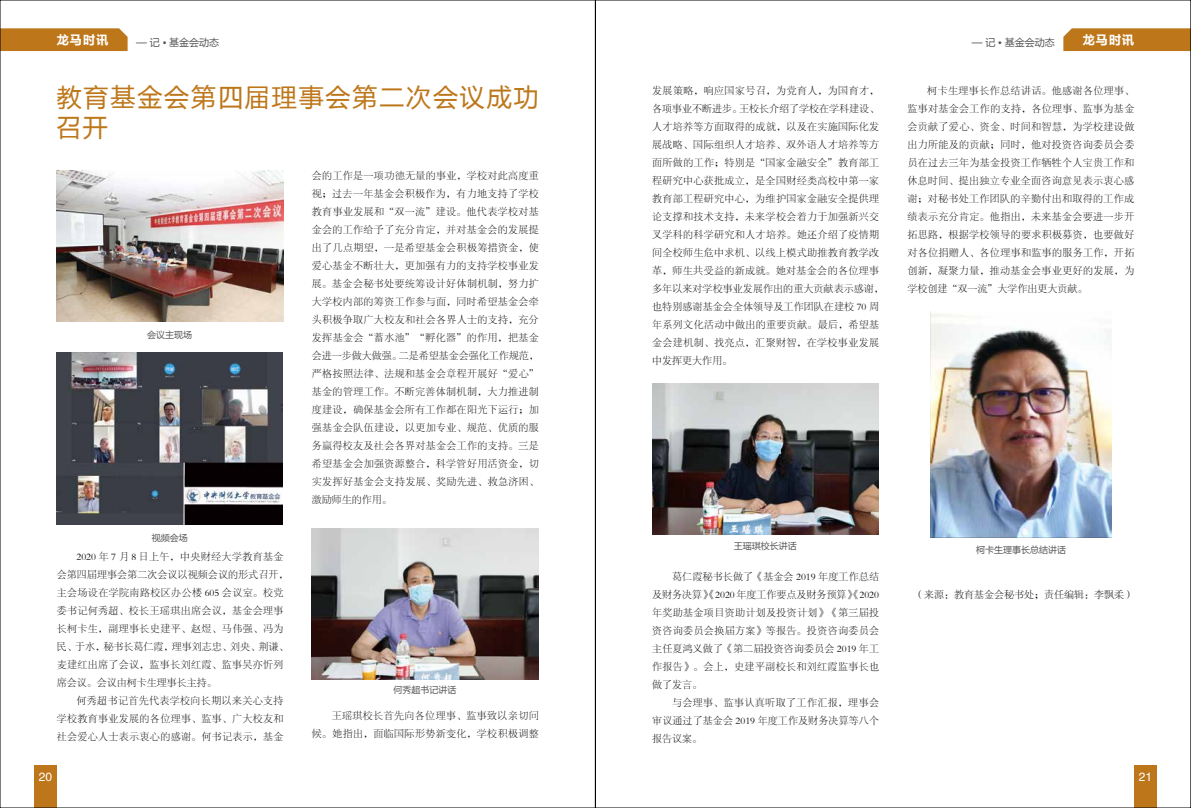
<style>
.page{position:relative;width:1191px;height:808px;background:#fff}
.page>*{position:absolute;margin:0;border:0;box-sizing:border-box;transform-origin:0 0}
.t1{font:25px/30px "Microsoft Ya Hei";letter-spacing:.075em;color:#bd771a}
.t2{font:700 12px "Microsoft Ya Hei";letter-spacing:.1em;color:#fff}
.t3{font:12px "FZHTJW GB1 0";color:#fff}
.t4{font:10px/18px "FZSYJW GB1 0";letter-spacing:.035em;color:#000;text-align:justify}
.t5{font:10px "FZSYJW GB1 0";color:#000}
.t6{font:10px "Microsoft Ya Hei";color:#595757}
.t7{font:9px "Microsoft Ya Hei";color:#595757}
</style>
<div class="page">
<div style="left:1063px;top:28px;width:126px;height:23px;background:#bd771a"></div>
<div style="left:2px;top:28px;width:126px;height:23px;background:#bd771a"></div>
<div style="left:34px;top:765px;width:23px;height:43px;background:#bd771a"></div>
<div style="left:1134px;top:765px;width:23px;height:43px;background:#bd771a"></div>
<img style="left:57px;top:171px;width:226px;height:151px">
<img style="left:57px;top:352px;width:226px;height:173px">
<img style="left:312px;top:528px;width:226px;height:151px">
<img style="left:652px;top:383px;width:226px;height:151px">
<img style="left:931px;top:313px;width:180px;height:225px">
<p class="t2" style="left:57px;top:31px;width:53px">龙马时讯</p>
<p class="t6" style="left:136px;top:35px;width:85px">— 记 • 基金会动态</p>
<p class="t6" style="left:971px;top:35px;width:85px">— 记 • 基金会动态</p>
<p class="t2" style="left:1082px;top:31px;width:53px">龙马时讯</p>
<h1 class="t1" style="left:57px;top:82px;width:483px">教育基金会第四届理事会第二次会议成功召开</h1>
<p class="t4" style="left:312px;top:167px;width:228px">会的工作是一项功德无量的事业，学校对此高度重视；过去一年基金会积极作为，有力地支持了学校教育事业发展和“双一流”建设。他代表学校对基金会的工作给予了充分肯定，并对基金会的发展提出了几点期望，一是希望基金会积极筹措资金，使爱心基金不断壮大，更加强有力的支持学校事业发展。基金会秘书处要统筹设计好体制机制，努力扩大学校内部的筹资工作参与面，同时希望基金会牵头积极争取广大校友和社会各界人士的支持，充分发挥基金会“蓄水池”“孵化器”的作用，把基金会进一步做大做强。二是希望基金会强化工作规范，严格按照法律、法规和基金会章程开展好“爱心”基金的管理工作。不断完善体制机制，大力推进制度建设，确保基金会所有工作都在阳光下运行；加强基金会队伍建设，以更加专业、规范、优质的服务赢得校友及社会各界对基金会工作的支持。三是希望基金会加强资源整合，科学管好用活资金，切实发挥好基金会支持发展、奖励先进、救急济困、激励师生的作用。</p>
<p class="t7" style="left:147px;top:329px;width:46px">会议主现场</p>
<p class="t7" style="left:152px;top:532px;width:37px">视频会场</p>
<p class="t4" style="left:57px;top:548px;width:233px;text-align:left;text-indent:20px">2020 年 7 月 8 日上午，中央财经大学教育基金会第四届理事会第二次会议以视频会议的形式召开，主会场设在学院南路校区办公楼 605 会议室。校党委书记何秀超、校长王瑶琪出席会议，基金会理事长柯卡生，副理事长史建平、赵煜、马伟强、冯为民、于水，秘书长葛仁霞，理事刘志忠、刘央、荆谦、麦建红出席了会议，监事长刘红霞、监事吴亦忻列席会议。会议由柯卡生理事长主持。</p>
<p class="t4" style="left:57px;top:692px;width:228px;text-indent:20px">何秀超书记首先代表学校向长期以来关心支持学校教育事业发展的各位理事、监事、广大校友和社会爱心人士表示衷心的感谢。何书记表示，基金</p>
<p class="t7" style="left:393px;top:684px;width:64px">何秀超书记讲话</p>
<p class="t4" style="left:312px;top:707px;width:228px;text-align:right">王瑶琪校长首先向各位理事、监事致以亲切问<br>候。她指出，面临国际形势新变化，学校积极调整</p>
<p class="t4" style="left:652px;top:81px;width:233px;text-align:left">发展策略，响应国家号召，为党育人，为国育才，各项事业不断进步。王校长介绍了学校在学科建设、人才培养等方面取得的成就，以及在实施国际化发展战略、国际组织人才培养、双外语人才培养等方面所做的工作；特别是“国家金融安全”教育部工程研究中心获批成立，是全国财经类高校中第一家教育部工程研究中心，为维护国家金融安全提供理论支撑和技术支持，未来学校会着力于加强新兴交叉学科的科学研究和人才培养。她还介绍了疫情期间全校师生危中求机、以线上模式助推教育教学改革，师生共受益的新成就。她对基金会的各位理事多年以来对学校事业发展作出的重大贡献表示感谢，也特别感谢基金会全体领导及工作团队在建校 70 周年系列文化活动中做出的重要贡献。最后，希望基金会建机制、找亮点，汇聚财智，在学校事业发展中发挥更大作用。</p>
<p class="t4" style="left:907px;top:81px;width:228px;text-indent:20px">柯卡生理事长作总结讲话。他感谢各位理事、监事对基金会工作的支持，各位理事、监事为基金会贡献了爱心、资金、时间和智慧，为学校建设做出力所能及的贡献；同时，他对投资咨询委员会委员在过去三年为基金投资工作牺牲个人宝贵工作和休息时间、提出独立专业全面咨询意见表示衷心感谢；对秘书处工作团队的辛勤付出和取得的工作成绩表示充分肯定。他指出，未来基金会要进一步开拓思路，根据学校领导的要求积极募资，也要做好对各位捐赠人、各位理事和监事的服务工作，开拓创新，凝聚力量，推动基金会事业更好的发展，为学校创建“双一流”大学作出更大贡献。</p>
<p class="t7" style="left:734px;top:539px;width:64px">王瑶琪校长讲话</p>
<p class="t4" style="left:652px;top:567px;width:228px;text-indent:20px">葛仁霞秘书长做了《基金会 2019 年度工作总结及财务决算》《2020 年度工作要点及财务预算》《2020年奖助基金项目资助计划及投资计划》《第三届投资咨询委员会换届方案》等报告。投资咨询委员会主任夏鸿义做了《第二届投资咨询委员会 2019 年工作报告》。会上，史建平副校长和刘红霞监事长也做了发言。</p>
<p class="t4" style="left:652px;top:693px;width:228px;text-indent:20px">与会理事、监事认真听取了工作汇报，理事会审议通过了基金会 2019 年度工作及财务决算等八个报告议案。</p>
<p class="t7" style="left:976px;top:544px;width:91px">柯卡生理事长总结讲话</p>
<p class="t5" style="left:914px;top:589px;width:222px">（来源：教育基金会秘书处；责任编辑：李飘柔）</p>
<p class="t3" style="left:39px;top:771px;width:15px">20</p>
<p class="t3" style="left:1139px;top:771px;width:15px">21</p>
</div>
